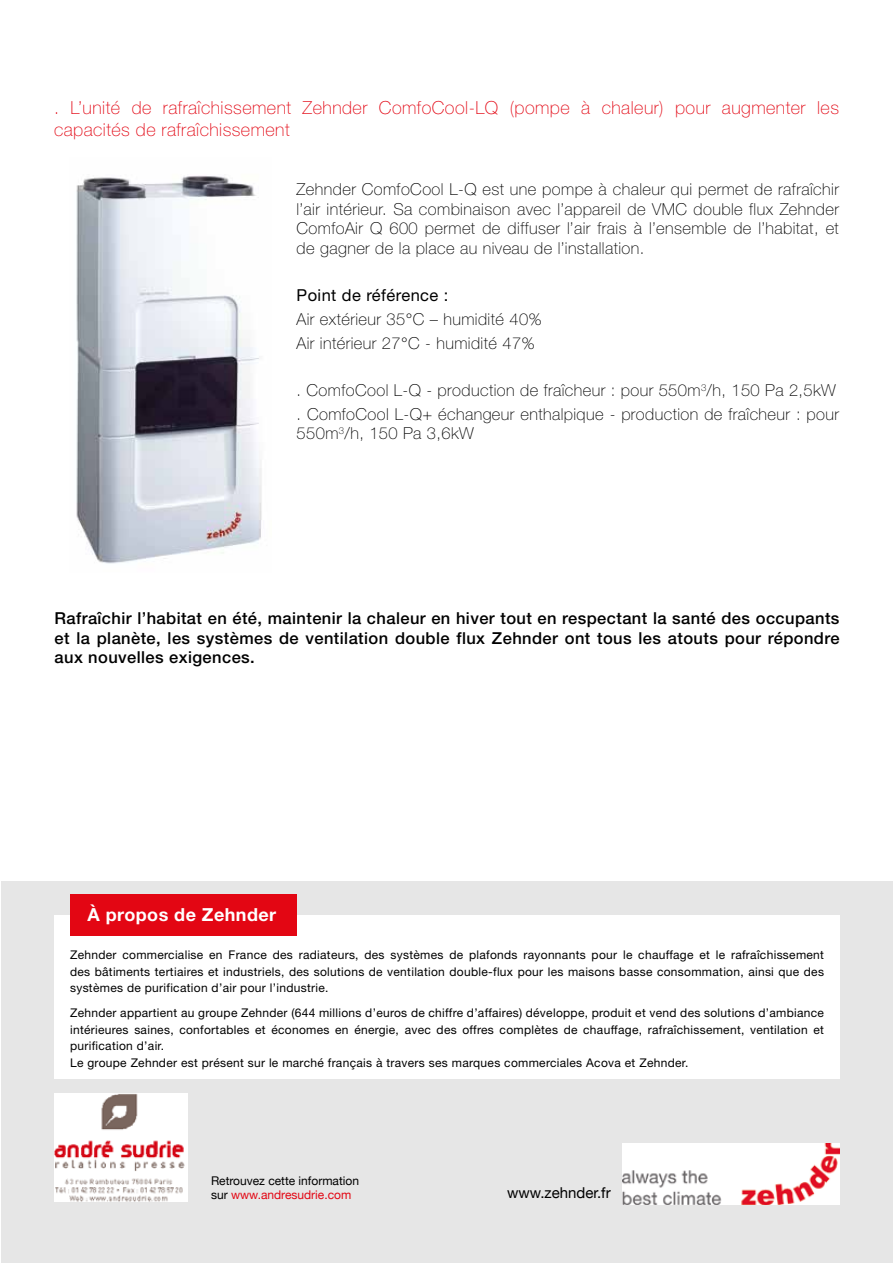
<style>
.page{position:relative;width:893px;height:1263px;background:#fff}
.page>*{position:absolute;margin:0;border:0;box-sizing:border-box;transform-origin:0 0}
.t1{font:100 18px/22.5px "Helvetica Neue LT Pro";letter-spacing:.025em;color:#e30613}
.t2{font:700 18px "Helvetica Neue LT Pro";letter-spacing:.025em;color:#fff}
.t3{font:100 16.5px/19.5px "Helvetica Neue LT Pro";letter-spacing:.025em;color:#000}
.t4{font:500 16.5px/19.5px "Helvetica Neue LT Pro";letter-spacing:.025em;color:#000;text-align:justify}
.t5{font:16.5px "Helvetica Neue LT Pro";letter-spacing:.025em;color:#000}
.t6{font:15px "Helvetica Neue";color:#000}
.t7{font:12px/16.5px "Helvetica Neue LT Pro";letter-spacing:.025em;color:#000;text-align:justify}
.t8{font:12px/13.8px "Helvetica Neue";color:#000}
.s1{color:#e30613}
</style>
<div class="page">
<div style="left:1px;top:880px;width:892px;height:383px;background:#e6e6e6"></div>
<img style="left:55px;top:1093px;width:132px;height:109px">
<div style="left:54px;top:915px;width:785px;height:163px;background:#fff"></div>
<div style="left:70px;top:894px;width:226px;height:41px;background:#e30613"></div>
<img style="left:622px;top:1143px;width:217px;height:61px">
<img style="left:76px;top:175px;width:186px;height:389px">
<h1 class="t1" style="left:54px;top:96px;width:786px">. L’unité de rafraîchissement Zehnder ComfoCool-LQ (pompe à chaleur) pour augmenter les capacités de rafraîchissement</h1>
<p class="t3" style="left:297px;top:179px;width:544px;text-align:justify">Zehnder ComfoCool L-Q est une pompe à chaleur qui permet de rafraîchir l’air intérieur. Sa combinaison avec l’appareil de VMC double flux Zehnder ComfoAir Q 600 permet de diffuser l’air frais à l’ensemble de l’habitat, et de gagner de la place au niveau de l’installation.</p>
<h2 class="t5" style="left:297px;top:285px;width:153px">Point de référence :</h2>
<h2 class="t3" style="left:297px;top:307px;width:246px;line-height:23.7px">Air extérieur 35°C – humidité 40%<br>Air intérieur 27°C - humidité 47%</h2>
<h2 class="t3" style="left:297px;top:378px;width:544px;line-height:23.7px">. ComfoCool L-Q - production de fraîcheur : pour 550m<sup>3</sup>/h, 150 Pa 2,5kW . ComfoCool L-Q+ échangeur enthalpique - production de fraîcheur : pour</h2>
<h2 class="t3" style="left:297px;top:424px;width:179px">550m<sup>3</sup>/h, 150 Pa 3,6kW</h2>
<h2 class="t4" style="left:55px;top:608px;width:786px">Rafraîchir l’habitat en été, maintenir la chaleur en hiver tout en respectant la santé des occupants et la planète, les systèmes de ventilation double flux Zehnder ont tous les atouts pour répondre aux nouvelles exigences.</h2>
<h1 class="t2" style="left:88px;top:903px;width:190px">À propos de Zehnder</h1>
<p class="t7" style="left:70px;top:946px;width:755px">Zehnder commercialise en France des radiateurs, des systèmes de plafonds rayonnants pour le chauffage et le rafraîchissement des bâtiments tertiaires et industriels, des solutions de ventilation double-flux pour les maisons basse consommation, ainsi que des systèmes de purification d’air pour l’industrie.</p>
<p class="t7" style="left:70px;top:1004px;width:755px;text-align:left">Zehnder appartient au groupe Zehnder (644 millions d’euros de chiffre d’affaires) développe, produit et vend des solutions d’ambiance intérieures saines, confortables et économes en énergie, avec des offres complètes de chauffage, rafraîchissement, ventilation et purification d’air.<br>Le groupe Zehnder est présent sur le marché français à travers ses marques commerciales Acova et Zehnder.</p>
<p class="t8" style="left:211px;top:1174px;width:150px">Retrouvez cette information sur <span class="s1">www.andresudrie.com</span></p>
<p class="t6" style="left:507px;top:1184px;width:105px">www.zehnder.fr</p>
</div>
